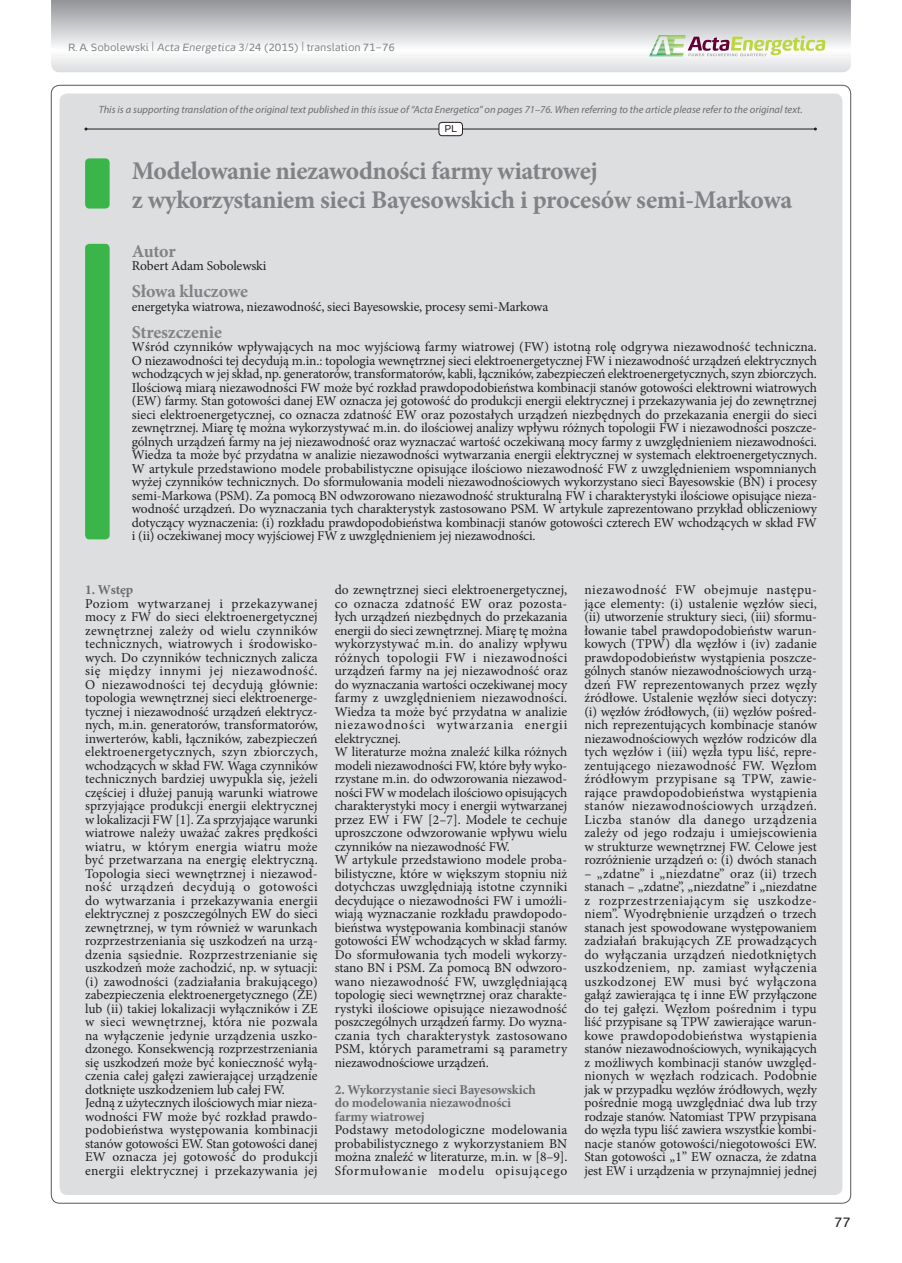
<style>
.page{position:relative;width:902px;height:1263px;background:#fff}
.page>*{position:absolute;margin:0;border:0;box-sizing:border-box;transform-origin:0 0}
.t1{font:700 25.5px/28.5px "Minion Pro";letter-spacing:-.015em;color:#808285}
.t2{font:700 18px "Minion Pro";letter-spacing:-.01em;color:#808285}
.t3{font:13.5px/13.5px "Minion Pro";color:#231f20;text-align:justify}
.t4{font:700 13.5px/13.5px "Minion Pro";letter-spacing:-.01em;color:#6c6d70}
.t5{font:13.5px "Energa";color:#231f20}
.t6{font:italic 10.5px "Myriad Pro";color:#6c6d70}
.t7{font:10.5px "Energa";letter-spacing:-.01em;color:#808285}
.t8{font:10.05px "Energa";color:#231f20}
.s1{font-size:13.5px}
.s2{font-style:italic}
</style>
<div class="page">
<div style="left:60px;top:94px;width:782px;height:1101px;background:#dddee0;border-radius:8px"></div>
<svg style="left:51px;top:0;width:799px;height:72px"></svg>
<svg style="left:649px;top:35px;width:176px;height:21px"></svg>
<div style="left:85px;top:158px;width:25px;height:51px;background:#3ab54a;border-radius:4px"></div>
<div style="left:85px;top:244px;width:25px;height:295px;background:#3ab54a;border-radius:4px"></div>
<hr style="left:86px;top:129px;width:729px;height:1px;background:#231f20">
<div style="left:439px;top:122px;width:23px;height:14px;background:#fff;border-radius:3px"></div>
<div style="left:438px;top:122px;width:25px;height:14px;border:1px solid #231f20;border-radius:3px"></div>
<p class="t7" style="left:68px;top:41px;width:328px">R. A. Sobolewski <span class="s1">|</span> <span class="s2">Acta Energetica</span> 3/24 (2015) <span class="s1">|</span> translation 71–76</p>
<p class="t6" style="left:99px;top:103px;width:705px">This is a supporting translation of the original text published in this issue of “Acta Energetica” on pages 71–76. When referring to the article please refer to the original text.</p>
<p class="t8" style="left:444px;top:122px;width:14px">PL</p>
<h1 class="t1" style="left:132px;top:157px;width:662px">Modelowanie niezawodności farmy wiatrowej<br>z wykorzystaniem sieci Bayesowskich i procesów semi-Markowa</h1>
<h2 class="t2" style="left:132px;top:238px;width:45px">Autor</h2>
<p class="t3" style="left:132px;top:259px;width:136px">Robert Adam Sobolewski</p>
<h2 class="t2" style="left:132px;top:279px;width:118px">Słowa kluczowe</h2>
<p class="t3" style="left:132px;top:300px;width:418px">energetyka wiatrowa, niezawodność, sieci Bayesowskie, procesy semi-Markowa</p>
<h2 class="t2" style="left:132px;top:319px;width:92px">Streszczenie</h2>
<p class="t3" style="left:132px;top:340px;width:686px">Wśród czynników wpływających na moc wyjściową farmy wiatrowej (FW) istotną rolę odgrywa niezawodność techniczna.<br>O niezawodności tej decydują m.in.: topologia wewnętrznej sieci elektroenergetycznej FW i niezawodność urządzeń elektrycznych wchodzących w jej skład, np. generatorów, transformatorów, kabli, łączników, zabezpieczeń elektroenergetycznych, szyn zbiorczych.<br>Ilościową miarą niezawodności FW może być rozkład prawdopodobieństwa kombinacji stanów gotowości elektrowni wiatrowych (EW) farmy. Stan gotowości danej EW oznacza jej gotowość do produkcji energii elektrycznej i przekazywania jej do zewnętrznej sieci elektroenergetycznej, co oznacza zdatność EW oraz pozostałych urządzeń niezbędnych do przekazania energii do sieci zewnętrznej. Miarę tę można wykorzystywać m.in. do ilościowej analizy wpływu różnych topologii FW i niezawodności poszcze&shy;gólnych urządzeń farmy na jej niezawodność oraz wyznaczać wartość oczekiwaną mocy farmy z uwzględnieniem niezawodności.<br>Wiedza ta może być przydatna w analizie niezawodności wytwarzania energii elektrycznej w systemach elektroenergetycznych.<br>W artykule przedstawiono modele probabilistyczne opisujące ilościowo niezawodność FW z uwzględnieniem wspomnianych wyżej czynników technicznych. Do sformułowania modeli niezawodnościowych wykorzystano sieci Bayesowskie (BN) i procesy semi-Markowa (PSM). Za pomocą BN odwzorowano niezawodność strukturalną FW i charakterystyki ilościowe opisujące nieza&shy;wodność urządzeń. Do wyznaczania tych charakterystyk zastosowano PSM. W artykule zaprezentowano przykład obliczeniowy dotyczący wyznaczenia: (i) rozkładu prawdopodobieństwa kombinacji stanów gotowości czterech EW wchodzących w skład FW i (ii) oczekiwanej mocy wyjściowej FW z uwzględnieniem jej niezawodności.</p>
<p class="t4" style="left:85px;top:583px;width:50px">1. Wstęp</p>
<p class="t3" style="left:85px;top:597px;width:234px;text-align:left">Poziom wytwarzanej i przekazywanej mocy z FW do sieci elektroenergetycznej zewnętrznej zależy od wielu czynników technicznych, wiatrowych i środowisko&shy;wych. Do czynników technicznych zalicza się między innymi jej niezawodność.<br>O niezawodności tej decydują głównie: topologia wewnętrznej sieci elektroenerge&shy;tycznej i niezawodność urządzeń elektrycz&shy;nych, m.in. generatorów, transformatorów, inwerterów, kabli, łączników, zabezpieczeń elektroenergetycznych, szyn zbiorczych, wchodzących w skład FW. Waga czynników technicznych bardziej uwypukla się, jeżeli częściej i dłużej panują warunki wiatrowe sprzyjające produkcji energii elektrycznej w lokalizacji FW [1]. Za sprzyjające warunki wiatrowe należy uważać zakres prędkości wiatru, w którym energia wiatru może być przetwarzana na energię elektryczną.<br>Topologia sieci wewnętrznej i niezawod&shy;ność urządzeń decydują o gotowości do wytwarzania i przekazywania energii elektrycznej z poszczególnych EW do sieci zewnętrznej, w tym również w warunkach rozprzestrzeniania się uszkodzeń na urzą&shy;dzenia sąsiednie. Rozprzestrzenianie się uszkodzeń może zachodzić, np. w sytuacji: (i) zawodności (zadziałania brakującego) zabezpieczenia elektroenergetycznego (ZE) lub (ii) takiej lokalizacji wyłączników i ZE w sieci wewnętrznej, która nie pozwala na wyłączenie jedynie urządzenia uszko&shy;dzonego. Konsekwencją rozprzestrzeniania się uszkodzeń może być konieczność wyłą&shy;czenia całej gałęzi zawierającej urządzenie dotknięte uszkodzeniem lub całej FW.<br>Jedną z użytecznych ilościowych miar nieza&shy;wodności FW może być rozkład prawdo&shy;podobieństwa występowania kombinacji stanów gotowości EW. Stan gotowości danej EW oznacza jej gotowość do produkcji energii elektrycznej i przekazywania jej</p>
<p class="t3" style="left:335px;top:583px;width:234px;text-align:left">do zewnętrznej sieci elektroenergetycznej, co oznacza zdatność EW oraz pozosta&shy;łych urządzeń niezbędnych do przekazania energii do sieci zewnętrznej. Miarę tę można wykorzystywać m.in. do analizy wpływu różnych topologii FW i niezawodności urządzeń farmy na jej niezawodność oraz do wyznaczania wartości oczekiwanej mocy farmy z uwzględnieniem niezawodności.<br>Wiedza ta może być przydatna w analizie niezawodności wytwarzania energii elektrycznej.<br>W literaturze można znaleźć kilka różnych modeli niezawodności FW, które były wyko&shy;rzystane m.in. do odwzorowania niezawod&shy;ności FW w modelach ilościowo opisujących charakterystyki mocy i energii wytwarzanej przez EW i FW [2–7]. Modele te cechuje uproszczone odwzorowanie wpływu wielu czynników na niezawodność FW.<br>W artykule przedstawiono modele proba&shy;bilistyczne, które w większym stopniu niż dotychczas uwzględniają istotne czynniki decydujące o niezawodności FW i umożli&shy;wiają wyznaczanie rozkładu prawdopodo&shy;bieństwa występowania kombinacji stanów gotowości EW wchodzących w skład farmy.<br>Do sformułowania tych modeli wykorzy&shy;stano BN i PSM. Za pomocą BN odwzoro&shy;wano niezawodność FW, uwzględniającą topologię sieci wewnętrznej oraz charakte&shy;rystyki ilościowe opisujące niezawodność poszczególnych urządzeń farmy. Do wyzna&shy;czania tych charakterystyk zastosowano PSM, których parametrami są parametry niezawodnościowe urządzeń.</p>
<p class="t4" style="left:335px;top:1082px;width:202px">2. Wykorzystanie sieci Bayesowskich do modelowania niezawodności farmy wiatrowej</p>
<p class="t3" style="left:335px;top:1123px;width:234px">Podstawy metodologiczne modelowania probabilistycznego z wykorzystaniem BN można znaleźć w literaturze, m.in. w [8–9].<br>Sformułowanie modelu opisującego</p>
<p class="t3" style="left:584px;top:583px;width:234px">niezawodność FW obejmuje następu&shy;jące elementy: (i) ustalenie węzłów sieci, (ii) utworzenie struktury sieci, (iii) sformu&shy;łowanie tabel prawdopodobieństw warun&shy;kowych (TPW) dla węzłów i (iv) zadanie prawdopodobieństw wystąpienia poszcze&shy;gólnych stanów niezawodnościowych urzą&shy;dzeń FW reprezentowanych przez węzły źródłowe. Ustalenie węzłów sieci dotyczy: (i) węzłów źródłowych, (ii) węzłów pośred&shy;nich reprezentujących kombinacje stanów niezawodnościowych węzłów rodziców dla tych węzłów i (iii) węzła typu liść, repre&shy;zentującego niezawodność FW. Węzłom źródłowym przypisane są TPW, zawie&shy;rające prawdopodobieństwa wystąpienia stanów niezawodnościowych urządzeń.<br>Liczba stanów dla danego urządzenia zależy od jego rodzaju i umiejscowienia w strukturze wewnętrznej FW. Celowe jest rozróżnienie urządzeń o: (i) dwóch stanach</p>
<p class="t3" style="left:584px;top:867px;width:234px">– „zdatne” i „niezdatne” oraz (ii) trzech stanach – „zdatne”, „niezdatne” i „niezdatne z rozprzestrzeniającym się uszkodze&shy;niem”. Wyodrębnienie urządzeń o trzech stanach jest spowodowane występowaniem zadziałań brakujących ZE prowadzących do wyłączania urządzeń niedotkniętych uszkodzeniem, np. zamiast wyłączenia uszkodzonej EW musi być wyłączona gałąź zawierająca tę i inne EW przyłączone do tej gałęzi. Węzłom pośrednim i typu liść przypisane są TPW zawierające warun&shy;kowe prawdopodobieństwa wystąpienia stanów niezawodnościowych, wynikających z możliwych kombinacji stanów uwzględ&shy;nionych w węzłach rodzicach. Podobnie jak w przypadku węzłów źródłowych, węzły pośrednie mogą uwzględniać dwa lub trzy rodzaje stanów. Natomiast TPW przypisana do węzła typu liść zawiera wszystkie kombi&shy;nacje stanów gotowości/niegotowości EW.<br>Stan gotowości „1” EW oznacza, że zdatna jest EW i urządzenia w przynajmniej jednej</p>
<p class="t5" style="left:834px;top:1213px;width:18px">77</p>
</div>
